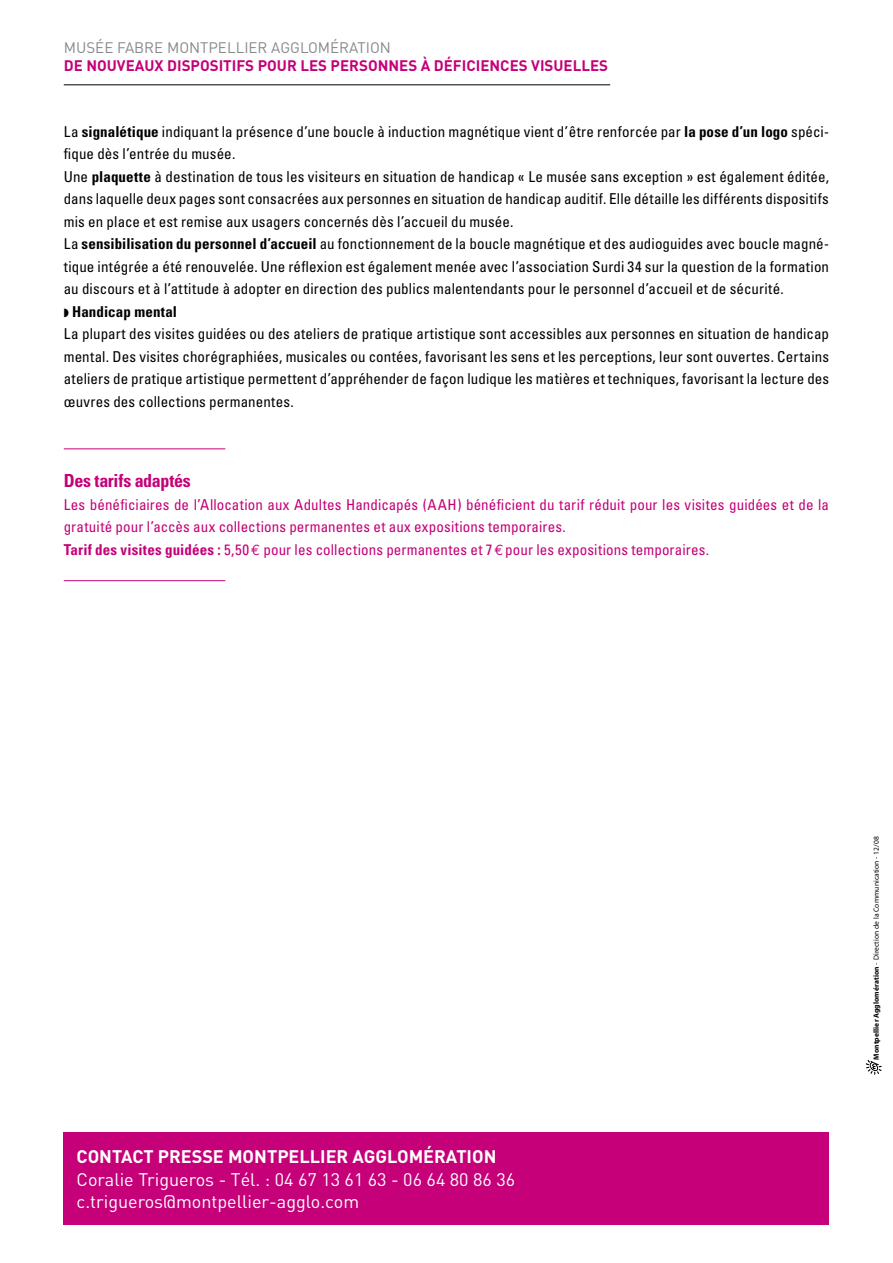
<style>
.page{position:relative;width:893px;height:1263px;background:#fff}
.page>*{position:absolute;margin:0;border:0;box-sizing:border-box;transform-origin:0 0}
.t1{font:18px/22.5px "DIN";color:#fff}
.t2{font:700 18px "DIN";color:#fff}
.t3{font:700 condensed 18px "Univers";letter-spacing:-.015em;color:#c50078}
.t4{font:700 15.15px "DIN";color:#c50078}
.t5{font:15.15px "DIN";color:#87888a}
.t6{font:condensed 15px/22.5px "Univers";letter-spacing:.005em;color:#000}
.t7{font:condensed 15px/22.5px "Univers";letter-spacing:.01em;color:#c50078}
.t8{font:700 condensed 15px "Univers";letter-spacing:.01em;color:#000}
.t9{font:7.5px "Myriad";letter-spacing:.01em;color:#000}
.s1{font-weight:700}
.s2{font-family:"Euro Mono";font-stretch:normal}
</style>
<div class="page">
<div style="left:64px;top:1132px;width:765px;height:92px;background:#c50078"></div>
<hr style="left:64px;top:449px;width:161px;height:1px;background:#c50078">
<hr style="left:64px;top:580px;width:161px;height:1px;background:#c50078">
<svg style="left:866px;top:1060px;width:16px;height:15px"></svg>
<hr style="left:64px;top:85px;width:546px;height:1px;background:#000">
<p class="t5" style="left:64px;top:38px;width:329px">musée Fabre Montpellier Agglomération</p>
<p class="t4" style="left:64px;top:55px;width:546px">DE NOUVEAUX DISPOSITIFS POUR LES PERSONNES À DÉFICIENCES VISUELLES</p>
<p class="t6" style="left:64px;top:120px;width:767px">La <span class="s1">signalétique</span> indiquant la présence d’une boucle à induction magnétique vient d’être renforcée par <span class="s1">la pose d’un logo</span> spéci&shy;fique dès l’entrée du musée.<br>Une <span class="s1">plaquette</span> à destination de tous les visiteurs en situation de handicap « Le musée sans exception » est également éditée, dans laquelle deux pages sont consacrées aux personnes en situation de handicap auditif. Elle détaille les différents dispositifs mis en place et est remise aux usagers concernés dès l’accueil du musée.<br>La <span class="s1">sensibilisation du personnel d’accueil</span> au fonctionnement de la boucle magnétique et des audioguides avec boucle magné&shy;tique intégrée a été renouvelée. Une réflexion est également menée avec l’association Surdi 34 sur la question de la formation au discours et à l’attitude à adopter en direction des publics malentendants pour le personnel d’accueil et de sécurité.</p>
<p class="t8" style="left:72px;top:302px;width:106px">Handicap mental</p>
<p class="t6" style="left:64px;top:322px;width:767px;text-align:justify">La plupart des visites guidées ou des ateliers de pratique artistique sont accessibles aux personnes en situation de handicap mental. Des visites chorégraphiées, musicales ou contées, favorisant les sens et les perceptions, leur sont ouvertes. Certains ateliers de pratique artistique permettent d’appréhender de façon ludique les matières et techniques, favorisant la lecture des œuvres des collections permanentes.</p>
<p class="t3" style="left:64px;top:470px;width:129px">Des tarifs adaptés</p>
<p class="t7" style="left:64px;top:493px;width:767px">Les bénéficiaires de l’Allocation aux Adultes Handicapés (AAH) bénéficient du tarif réduit pour les visites guidées et de la gratuité pour l’accès aux collections permanentes et aux expositions temporaires.<br><span class="s1">Tarif des visites guidées :</span> 5,50<span class="s2">e</span> pour les collections permanentes et 7<span class="s2">e</span> pour les expositions temporaires.</p>
<p class="t2" style="left:77px;top:1145px;width:12px">CONTACT</p>
<p class="t2" style="left:158px;top:1145px;width:12px">PRESSE</p>
<p class="t2" style="left:228px;top:1145px;width:270px">MONTPELLIER AGGLOM ÉRATION</p>
<p class="t1" style="left:77px;top:1167px;width:440px">Coralie Trigueros - Tél. : 04 67 13 61 63 - 06 64 80 86 36 c.trigueros@montpellier-agglo.com</p>
<p class="t9" style="left:872px;top:1060px;width:225px;rotate:-90deg"><span class="s1">Montpellier Agglomération</span> - Direction de la Communication - 12/08</p>
</div>
